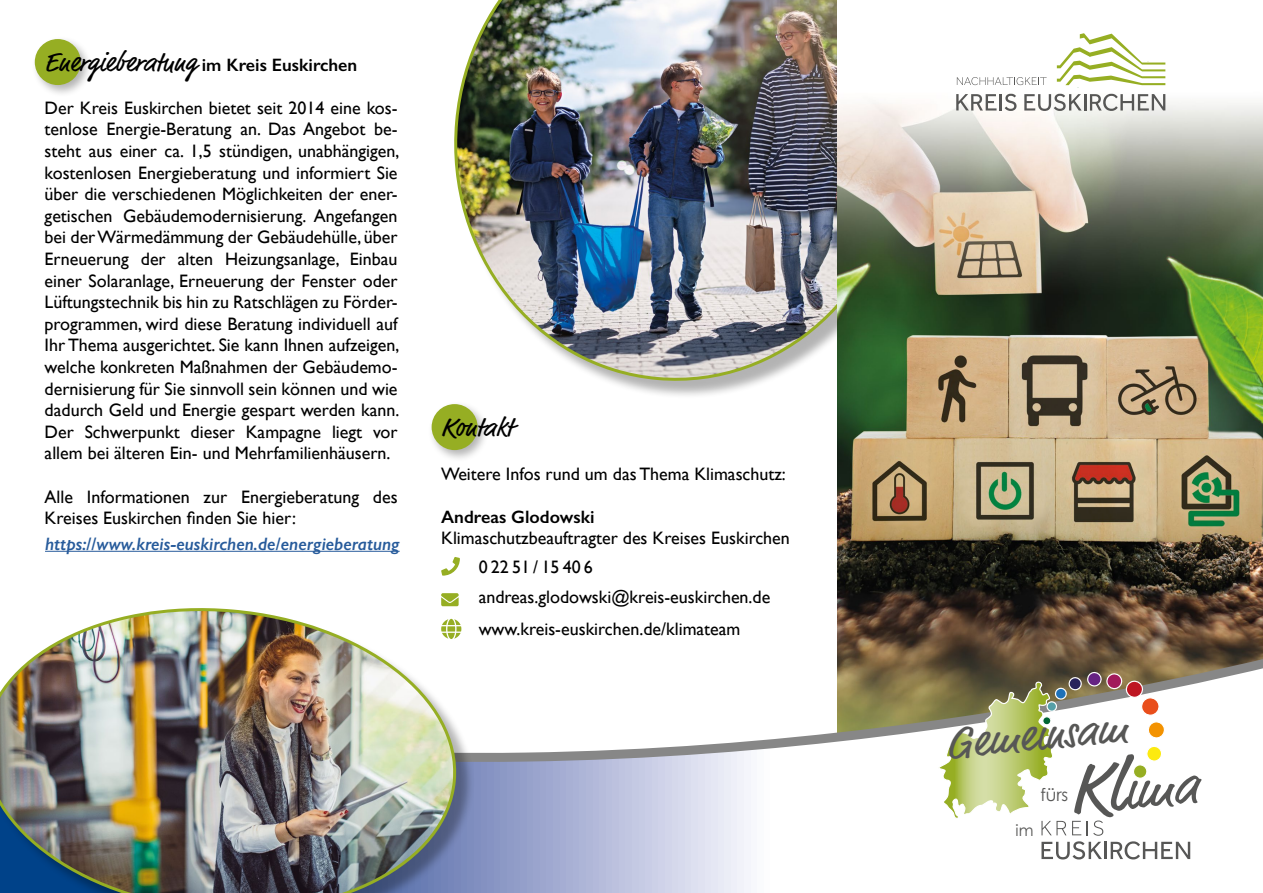
<style>
.page{position:relative;width:1263px;height:893px;background:#fff}
.page>*{position:absolute;margin:0;border:0;box-sizing:border-box;transform-origin:0 0}
.t1{font:55.65px "Market Pro";color:#575756}
.t2{font:44.55px "Market Pro";color:#575756}
.t3{font:27px "Market Pro";letter-spacing:-.005em;color:#000}
.t4{font:18px/21.6px "Gill Sans";color:#000}
.t5{font:600 18px "Gill Sans";color:#000}
.t6{font:italic 600 18px "Gill Sans";color:#275b9b}
.t7{font:17.4px "Century Gothic Pro";color:#575756}
.t8{font:15.75px "Century Gothic Pro";color:#575756}
.s1{font-family:"Market Pro";font-weight:400;font-size:27px}
.s2{font-size:73.65px}
</style>
<div class="page">
<div style="left:31px;top:35px;width:62px;height:62px;background:#000;opacity:.3"></div>
<div style="left:35px;top:39px;width:46px;height:46px;background:#96ae23;border-radius:50%"></div>
<div style="left:457px;top:0;width:464px;height:399px;background:#000;opacity:.3"></div>
<img style="left:454px;top:0;width:384px;height:389px">
<div style="left:428px;top:400px;width:62px;height:62px;background:#000;opacity:.3"></div>
<div style="left:432px;top:404px;width:46px;height:46px;background:#96ae23;border-radius:50%"></div>
<div style="left:838px;top:0;width:425px;height:805px;background:#fff"></div>
<img style="left:838px;top:93px;width:425px;height:516px">
<svg style="left:475px;top:609px;width:788px;height:284px"></svg>
<svg style="left:938px;top:671px;width:252px;height:188px"></svg>
<svg style="left:1042px;top:716px;width:9px;height:9px"></svg>
<div style="left:1042px;top:716px;width:10px;height:10px;border:1px solid #fff;border-radius:50%"></div>
<svg style="left:441px;top:557px;width:19px;height:19px"></svg>
<svg style="left:441px;top:593px;width:18px;height:3px"></svg>
<div style="left:0;top:611px;width:475px;height:282px;background:#000;opacity:.3"></div>
<img style="left:0;top:596px;width:465px;height:297px">
<hr style="left:45px;top:551px;width:355px;height:1px;background:#275b9b">
<svg style="left:1057px;top:33px;width:108px;height:52px"></svg>
<svg style="left:956px;top:94px;width:40px;height:17px"></svg>
<hr style="left:999px;top:94px;width:3px;height:17px;background:#575756">
<svg style="left:1005px;top:94px;width:11px;height:17px"></svg>
<svg style="left:1024px;top:94px;width:141px;height:17px"></svg>
<svg style="left:957px;top:77px;width:90px;height:8px"></svg>
<p class="t5" style="left:45px;top:54px;width:314px"><span class="s1">Energieberatung</span> im Kreis Euskirchen</p>
<p class="t4" style="left:45px;top:97px;width:356px;text-align:justify">Der Kreis Euskirchen bietet seit 2014 eine kos&shy;tenlose Energie-Beratung an. Das Angebot be&shy;steht aus einer ca. 1,5 stündigen, unabhängigen, kostenlosen Energieberatung und informiert Sie über die verschiedenen Möglichkeiten der ener&shy;getischen Gebäudemodernisierung. Angefangen bei der Wärmedämmung der Gebäudehülle, über Erneuerung der alten Heizungsanlage, Einbau einer Solaranlage, Erneuerung der Fenster oder Lüftungstechnik bis hin zu Ratschlägen zu Förder&shy;programmen, wird diese Beratung individuell auf Ihr Thema ausgerichtet. Sie kann Ihnen aufzeigen, welche konkreten Maßnahmen der Gebäudemo&shy;dernisierung für Sie sinnvoll sein können und wie dadurch Geld und Energie gespart werden kann.<br>Der Schwerpunkt dieser Kampagne liegt vor allem bei älteren Ein- und Mehrfamilienhäusern.</p>
<p class="t4" style="left:45px;top:485px;width:354px">Alle Informationen zur Energieberatung des<br>Kreises Euskirchen finden Sie hier:</p>
<p class="t6" style="left:45px;top:533px;width:356px">https://www.kreis-euskirchen.de/energieberatung</p>
<h3 class="t3" style="left:441px;top:409px;width:73px">Kontakt</h3>
<p class="t4" style="left:441px;top:462px;width:346px">Weitere Infos rund um das Thema Klimaschutz:</p>
<p class="t5" style="left:441px;top:506px;width:155px">Andreas Glodowski</p>
<p class="t4" style="left:479px;top:524px;width:313px;line-height:28.3px;text-indent:-37px">Klimaschutzbeauftragter des Kreises Euskirchen<br>0 22 51 / 15 40 6</p>
<p class="t4" style="left:479px;top:581px;width:293px;line-height:31.3px">andreas.glodowski@kreis-euskirchen.de www.kreis-euskirchen.de/klimateam</p>
<h2 class="t2" style="left:943px;top:713px;width:184px;rotate:-5deg">Gemeinsam</h2>
<p class="t7" style="left:1040px;top:784px;width:30px">fürs</p>
<h1 class="t1" style="left:1067px;top:758px;width:130px;rotate:-5deg"><span class="s2">Kl</span>ima</h1>
<p class="t8" style="left:1015px;top:820px;width:19px">im</p>
</div>
